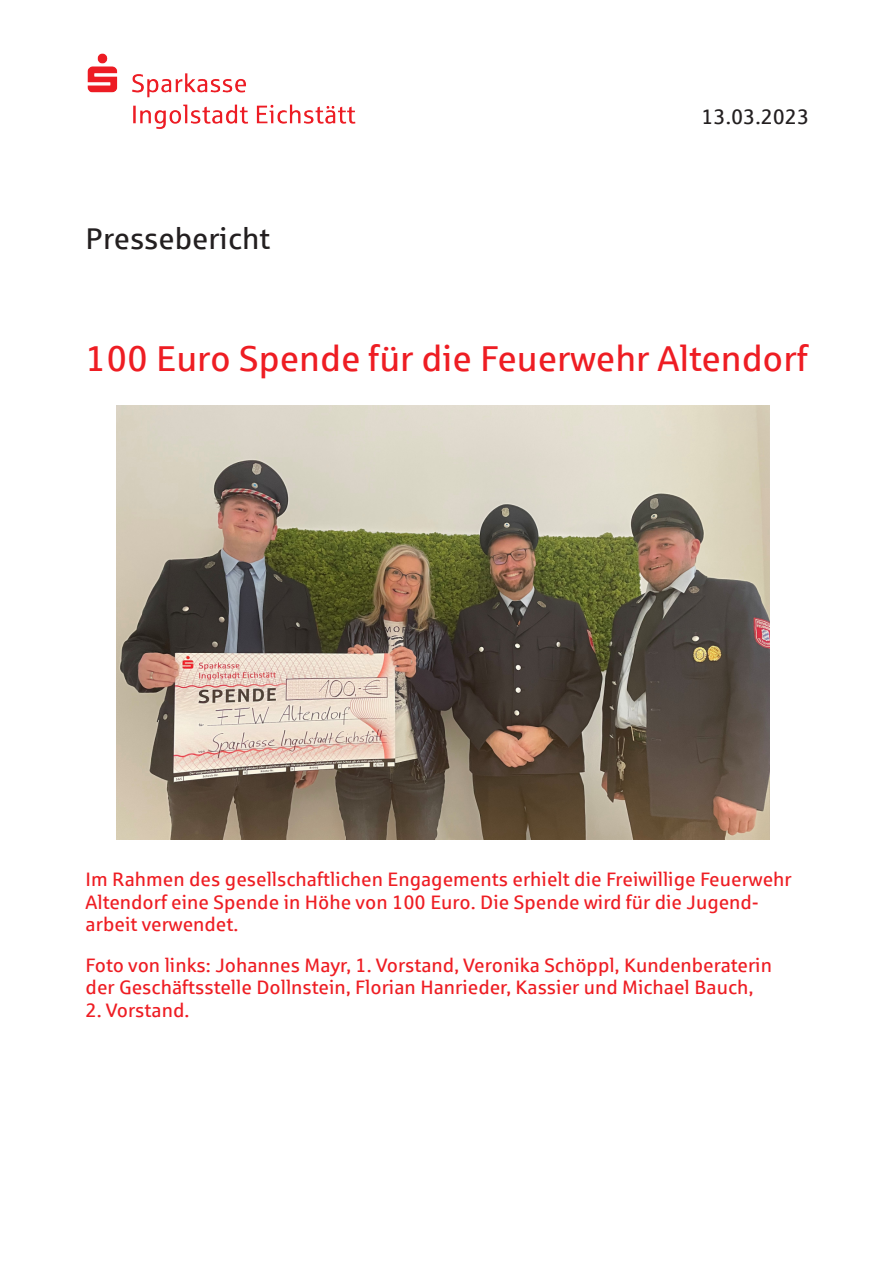
<style>
.page{position:relative;width:894px;height:1263px;background:#fff}
.page>*{position:absolute;margin:0;border:0;box-sizing:border-box;transform-origin:0 0}
.t1{font:36px "Sparkasse Rg";color:#ee1d23}
.t2{font:30px "Sparkasse Rg";color:#231f20}
.t3{font:21px "Sparkasse Rg";color:#231f20}
.t4{font:19.5px/22.5px "Sparkasse Rg";color:#ee1d23}
</style>
<div class="page">
<img style="left:88px;top:53px;width:268px;height:75px">
<img style="left:117px;top:406px;width:652px;height:434px">
<h2 class="t2" style="left:86px;top:227px;width:186px">Pressebericht</h2>
<p class="t3" style="left:701px;top:108px;width:109px">13.03.2023</p>
<h1 class="t1" style="left:86px;top:345px;width:723px">100 Euro Spende für die Feuerwehr Altendorf</h1>
<p class="t4" style="left:86px;top:869px;width:707px">Im Rahmen des gesellschaftlichen Engagements erhielt die Freiwillige Feuerwehr<br>Altendorf eine Spende in Höhe von 100 Euro. Die Spende wird für die Jugend&shy;arbeit verwendet.</p>
<p class="t4" style="left:86px;top:955px;width:687px">Foto von links: Johannes Mayr, 1. Vorstand, Veronika Schöppl, Kundenberaterin der Geschäftsstelle Dollnstein, Florian Hanrieder, Kassier und Michael Bauch,</p>
<p class="t4" style="left:86px;top:1000px;width:105px">2. Vorstand.</p>
</div>
